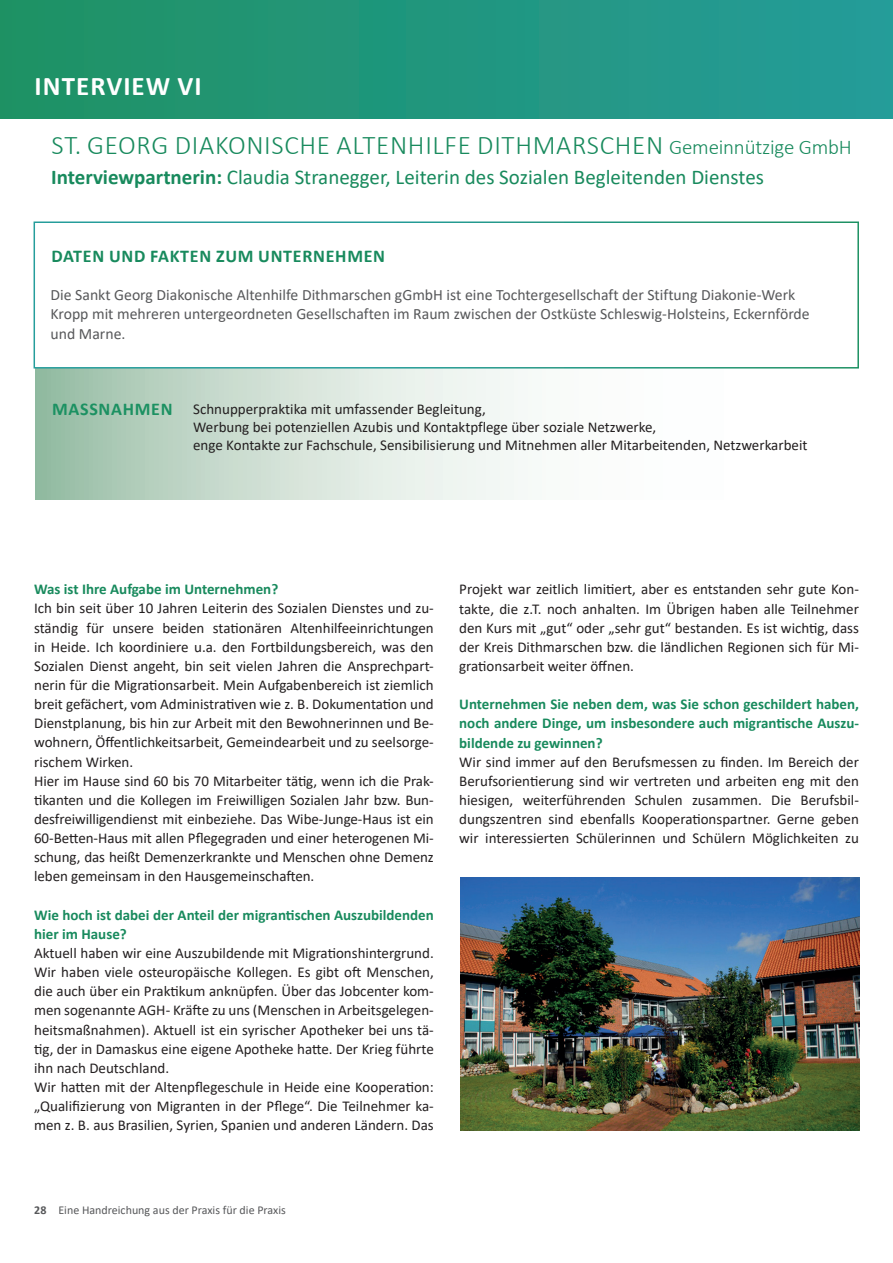
<style>
.page{position:relative;width:893px;height:1263px;background:#fff}
.page>*{position:absolute;margin:0;border:0;box-sizing:border-box;transform-origin:0 0}
.t1{font:300 27px "Calibri";letter-spacing:.025em;color:#188a5d}
.t2{font:700 27px "Calibri";letter-spacing:.04em;color:#fff}
.t3{font:21px "Calibri";color:#188a5d}
.t4{font:700 18px "Calibri";letter-spacing:.04em;color:#188a5d}
.t5{font:700 18px "Calibri";letter-spacing:.04em;color:#1c9162}
.t6{font:15.75px/19.8px "Calibri";color:#57585a}
.t7{font:15px/19.2px "Calibri";color:#231f20}
.t8{font:700 15px/19.2px "Calibri";color:#188a5d}
.t9{font:12px "Calibri";color:#57585a}
.s1{font-size:21px}
.s2{font-weight:700}
</style>
<div class="page">
<svg style="left:35px;top:369px;width:479px;height:131px"></svg>
<div style="left:0;top:0;width:893px;height:118px;background:linear-gradient(to right,#1f9164,#259c99)"></div>
<div style="left:34px;top:221px;width:825px;height:148px;border:2px solid #fff"></div>
<img style="left:460px;top:878px;width:400px;height:253px">
<h1 class="t2" style="left:35px;top:67px;width:169px">Intervi ew VI</h1>
<h1 class="t1" style="left:52px;top:128px;width:802px">ST. GEORG DIAKONISCH E ALTENH ILFE DITH MARSCH EN <span class="s1">GEMEINNÜTZIGE GMBH</span></h1>
<h2 class="t3" style="left:51px;top:162px;width:714px"><span class="s2">Interviewpartnerin:</span> Claudia Stranegger, Leiterin des Sozialen Begleitenden Dienstes</h2>
<p class="t4" style="left:51px;top:243px;width:335px">Daten und Fakten zum Unternehm en</p>
<p class="t6" style="left:51px;top:284px;width:761px">Die Sankt Georg Diakonische Altenhilfe Dithmarschen gGmbH ist eine Tochtergesellschaft der Stiftung Diakonie-Werk<br>Kropp mit mehreren untergeordneten Gesellschaften im Raum zwischen der Ostküste Schleswig-Holsteins, Eckernförde und Marne.</p>
<p class="t4" style="left:53px;top:398px;width:12px">S</p>
<p class="t7" style="left:193px;top:399px;width:294px">Schnupperpraktika mit umfassend r Begleitung,</p>
<p class="t5" style="left:52px;top:397px;width:12px">MaSS</p>
<p class="t5" style="left:99px;top:397px;width:76px">nahmen</p>
<p class="t7" style="left:193px;top:400px;width:616px;line-height:18px">Besonderes methodisches Vorgehen zur Unterstützung von Auszubildenden<br>Werbung bei potenziellen Azubis und Kontaktpflege über soziale Netzwerke,<br>enge Kontakte zur Fachschule, Sensibilisierung und Mitnehmen aller Mitarbeitenden, Netzwerkarbeit</p>
<p class="t8" style="left:34px;top:579px;width:246px">Was ist Ihre Aufgabe im Unternehmen?</p>
<p class="t7" style="left:34px;top:598px;width:401px">Ich bin seit über 10 Jahren Leiterin des Sozialen Dienstes und zu&shy;ständig für unsere beiden stationären Altenhilfeeinrichtungen in Heide. Ich koordiniere u.a. den Fortbildungsbereich, was den Sozialen Dienst angeht, bin seit vielen Jahren die Ansprechpart&shy;nerin für die Migrationsarbeit. Mein Aufgabenbereich ist ziemlich breit gefächert, vom Administrativen wie z. B. Dokumentation und Dienstplanung, bis hin zur Arbeit mit den Bewohnerinnen und Be&shy;wohnern, Öffentlichkeitsarbeit, Gemeindearbeit und zu seelsorge&shy;rischem Wirken.<br>Hier im Hause sind 60 bis 70 Mitarbeiter tätig, wenn ich die Prak&shy;tikanten und die Kollegen im Freiwilligen Sozialen Jahr bzw. Bun&shy;desfreiwilligendienst mit einbeziehe. Das Wibe-Junge-Haus ist ein 60-Betten-Haus mit allen Pflegegraden und einer heterogenen Mi&shy;schung, das heißt Demenzerkrankte und Menschen ohne Demenz leben gemeinsam in den Hausgemeinschaften.</p>
<p class="t8" style="left:34px;top:905px;width:401px">Wie hoch ist dabei der Anteil der migrantischen Auszubildenden hier im Hause?</p>
<p class="t7" style="left:34px;top:943px;width:401px">Aktuell haben wir eine Auszubildende mit Migrationshintergrund.<br>Wir haben viele osteuropäische Kollegen. Es gibt oft Menschen, die auch über ein Praktikum anknüpfen. Über das Jobcenter kom&shy;men sogenannte AGH- Kräfte zu uns (Menschen in Arbeitsgelegen&shy;heitsmaßnahmen). Aktuell ist ein syrischer Apotheker bei uns tä&shy;tig, der in Damaskus eine eigene Apotheke hatte. Der Krieg führte ihn nach Deutschland.<br>Wir hatten mit der Altenpflegeschule in Heide eine Kooperation: „Qualifizierung von Migranten in der Pflege“. Die Teilnehmer ka&shy;men z. B. aus Brasilien, Syrien, Spanien und anderen Ländern. Das</p>
<p class="t7" style="left:459px;top:579px;width:401px;text-align:justify">Projekt war zeitlich limitiert, aber es entstanden sehr gute Kon&shy;takte, die z.T. noch anhalten. Im Übrigen haben alle Teilnehmer den Kurs mit „gut“ oder „sehr gut“ bestanden. Es ist wichtig, dass der Kreis Dithmarschen bzw. die ländlichen Regionen sich für Mi&shy;grationsarbeit weiter öffnen.</p>
<p class="t8" style="left:459px;top:694px;width:401px;text-align:justify">Unternehmen Sie neben dem, was Sie schon geschildert haben, noch andere Dinge, um insbesondere auch migrantische Auszu&shy;bildende zu gewinnen?</p>
<p class="t7" style="left:459px;top:752px;width:401px;text-align:justify">Wir sind immer auf den Berufsmessen zu finden. Im Bereich der Berufsorientierung sind wir vertreten und arbeiten eng mit den hiesigen, weiterführenden Schulen zusammen. Die Berufsbil&shy;dungszentren sind ebenfalls Kooperationspartner. Gerne geben wir interessierten Schülerinnen und Schülern Möglichkeiten zu</p>
<p class="t9" style="left:34px;top:1202px;width:253px"><span class="s2">28</span> Eine Handreichung aus der Praxis für die Praxis</p>
</div>
